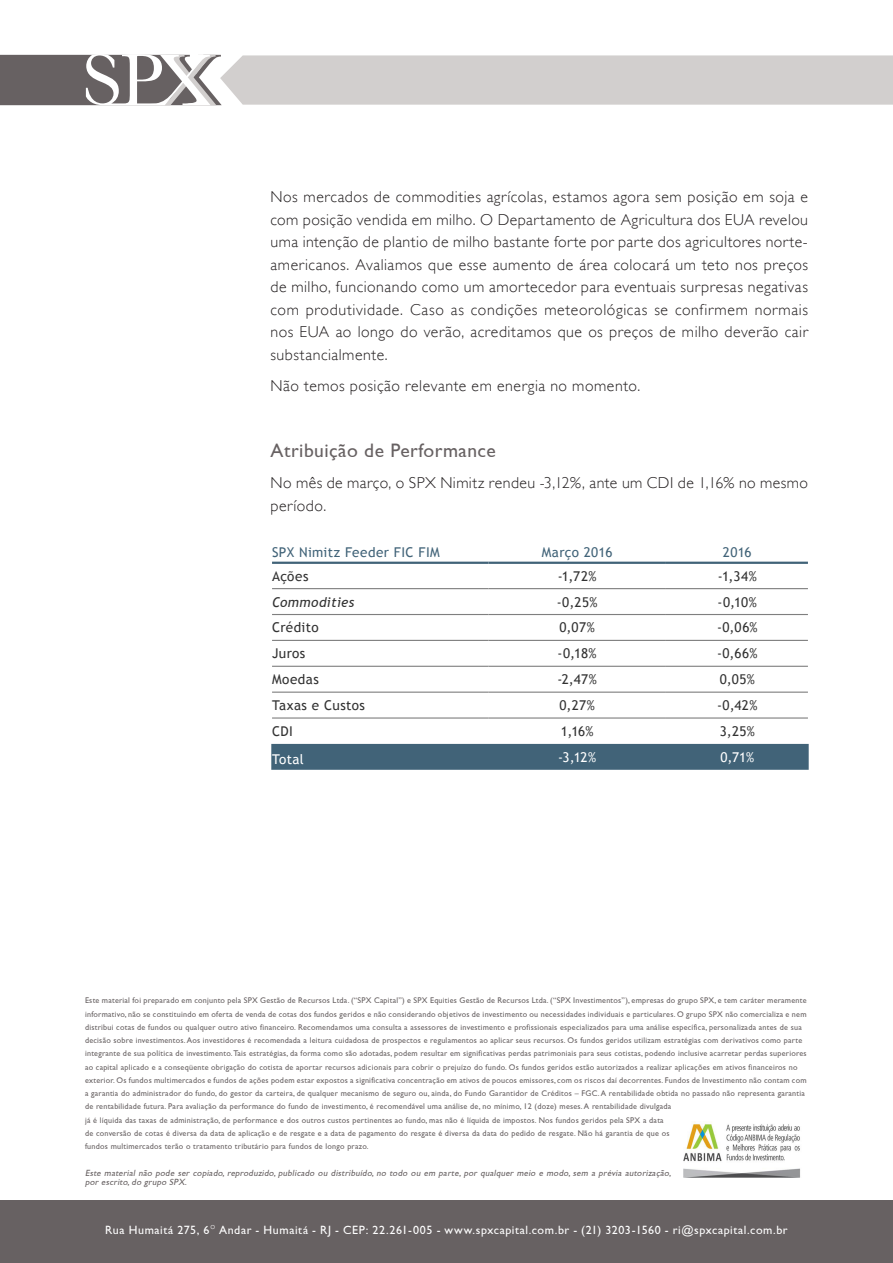
<style>
.page{position:relative;width:893px;height:1263px;background:#fff}
.page>*{position:absolute;margin:0;border:0;box-sizing:border-box;transform-origin:0 0}
.texto{font:19.5px "Gill Sans";letter-spacing:.025em;color:#676162}
.texto-2{font:300 15.75px/22.5px "Gill Sans";letter-spacing:.035em;color:#231f20;text-align:justify}
.texto-3{font:13.5px "Trebuchet MS";letter-spacing:.03em;color:#323232}
.texto-4{font:13.5px "Trebuchet MS";letter-spacing:.025em;color:#416378}
.texto-5{font:13.5px "Trebuchet MS";letter-spacing:.005em;color:#fff}
.texto-6{font:italic 13.5px "Trebuchet MS";letter-spacing:.025em;color:#323232}
.t1{font:12px "Gill Sans";letter-spacing:.05em;color:#fff}
.t2{font:italic 9px/9px "Gill Sans";color:#676162}
.t3{font:8.25px/13.2px "Gill Sans";letter-spacing:.03em;color:#676162}
</style>
<div class="page">
<div style="left:0;top:1200px;width:893px;height:63px;background:#676162"></div>
<img style="left:684px;top:1122px;width:117px;height:56px">
<svg style="left:0;top:54px;width:893px;height:51px;background:#c3c0bf"></svg>
<svg style="left:488px;top:589px;width:321px;height:155px"></svg>
<div style="left:271px;top:744px;width:538px;height:26px;background:#416378"></div>
<hr style="left:272px;top:562px;width:216px;height:2px;background:#416378">
<hr style="left:488px;top:562px;width:178px;height:2px;background:#416378">
<hr style="left:666px;top:562px;width:142px;height:2px;background:#416378">
<hr style="left:272px;top:588px;width:216px;height:1px;background:#7f7f7f">
<hr style="left:488px;top:588px;width:178px;height:1px;background:#7f7f7f">
<hr style="left:666px;top:588px;width:142px;height:1px;background:#7f7f7f">
<hr style="left:272px;top:614px;width:216px;height:1px;background:#7f7f7f">
<hr style="left:488px;top:614px;width:178px;height:1px;background:#7f7f7f">
<hr style="left:666px;top:614px;width:142px;height:1px;background:#7f7f7f">
<hr style="left:272px;top:640px;width:216px;height:1px;background:#7f7f7f">
<hr style="left:488px;top:640px;width:178px;height:1px;background:#7f7f7f">
<hr style="left:666px;top:640px;width:142px;height:1px;background:#7f7f7f">
<hr style="left:272px;top:666px;width:216px;height:1px;background:#7f7f7f">
<hr style="left:488px;top:666px;width:178px;height:1px;background:#7f7f7f">
<hr style="left:666px;top:666px;width:142px;height:1px;background:#7f7f7f">
<hr style="left:272px;top:692px;width:216px;height:1px;background:#7f7f7f">
<hr style="left:488px;top:692px;width:178px;height:1px;background:#7f7f7f">
<hr style="left:666px;top:692px;width:142px;height:1px;background:#7f7f7f">
<hr style="left:272px;top:717px;width:216px;height:2px;background:#7f7f7f">
<hr style="left:488px;top:717px;width:178px;height:2px;background:#7f7f7f">
<hr style="left:666px;top:717px;width:142px;height:2px;background:#7f7f7f">
<p class="texto-2" style="left:271px;top:186px;width:539px">Nos mercados de commodities agrícolas, estamos agora sem posição em soja e com posição vendida em milho. O Departamento de Agricultura dos EUA revelou uma intenção de plantio de milho bastante forte por parte dos agricultores norte&shy;americanos. Avaliamos que esse aumento de área colocará um teto nos preços de milho, funcionando como um amortecedor para eventuais surpresas negativas com produtividade. Caso as condições meteorológicas se confirmem normais nos EUA ao longo do verão, acreditamos que os preços de milho deverão cair substancialmente.</p>
<p class="texto-2" style="left:271px;top:374px;width:371px">Não temos posição relevante em energia no momento.</p>
<p class="texto" style="left:271px;top:439px;width:227px">Atribuição de Performance</p>
<p class="texto-2" style="left:271px;top:472px;width:539px">No mês de março, o SPX Nimitz rendeu -3,12%, ante um CDI de 1,16% no mesmo período.</p>
<p class="texto-4" style="left:272px;top:544px;width:169px">SPX Nimitz Feeder FIC FIM</p>
<p class="texto-4" style="left:542px;top:544px;width:72px">Março 2016</p>
<p class="texto-4" style="left:723px;top:544px;width:30px">2016</p>
<p class="texto-3" style="left:272px;top:568px;width:38px">Ações</p>
<p class="texto-3" style="left:558px;top:568px;width:40px">-1,72%</p>
<p class="texto-3" style="left:718px;top:568px;width:41px">-1,34%</p>
<p class="texto-6" style="left:272px;top:594px;width:84px">Commodities</p>
<p class="texto-3" style="left:557px;top:594px;width:42px">-0,25%</p>
<p class="texto-3" style="left:718px;top:594px;width:41px">-0,10%</p>
<p class="texto-3" style="left:272px;top:620px;width:48px">Crédito</p>
<p class="texto-3" style="left:559px;top:620px;width:37px">0,07%</p>
<p class="texto-3" style="left:717px;top:620px;width:42px">-0,06%</p>
<p class="texto-3" style="left:272px;top:646px;width:35px">Juros</p>
<p class="texto-3" style="left:558px;top:646px;width:41px">-0,18%</p>
<p class="texto-3" style="left:717px;top:646px;width:42px">-0,66%</p>
<p class="texto-3" style="left:272px;top:671px;width:48px">Moedas</p>
<p class="texto-3" style="left:557px;top:671px;width:41px">-2,47%</p>
<p class="texto-3" style="left:720px;top:671px;width:37px">0,05%</p>
<p class="texto-3" style="left:272px;top:697px;width:95px">Taxas e Custos</p>
<p class="texto-3" style="left:559px;top:697px;width:37px">0,27%</p>
<p class="texto-3" style="left:717px;top:697px;width:42px">-0,42%</p>
<p class="texto-3" style="left:272px;top:723px;width:22px">CDI</p>
<p class="texto-3" style="left:561px;top:723px;width:34px">1,16%</p>
<p class="texto-3" style="left:720px;top:723px;width:37px">3,25%</p>
<p class="texto-5" style="left:272px;top:751px;width:33px">Total</p>
<p class="texto-5" style="left:558px;top:749px;width:40px">-3,12%</p>
<p class="texto-5" style="left:720px;top:749px;width:35px">0,71%</p>
<p class="t3" style="left:85px;top:994px;width:723px">Este material foi preparado em conjunto pela SPX Gestão de Recursos Ltda. (“SPX Capital”) e SPX Equities Gestão de Recursos Ltda. (“SPX Investimentos”), empresas do grupo SPX, e tem caráter meramente informativo, não se constituindo em oferta de venda de cotas dos fundos geridos e não considerando objetivos de investimento ou necessidades individuais e particulares. O grupo SPX não comercializa e nem distribui cotas de fundos ou qualquer outro ativo financeiro. Recomendamos uma consulta a assessores de investimento e profissionais especializados para uma análise específica, personalizada antes de sua decisão sobre investimentos. Aos investidores é recomendada a leitura cuidadosa de prospectos e regulamentos ao aplicar seus recursos. Os fundos geridos utilizam estratégias com derivativos como parte integrante de sua política de investimento. Tais estratégias, da forma como são adotadas, podem resultar em significativas perdas patrimoniais para seus cotistas, podendo inclusive acarretar perdas superiores ao capital aplicado e a conseqüente obrigação do cotista de aportar recursos adicionais para cobrir o prejuízo do fundo. Os fundos geridos estão autorizados a realizar aplicações em ativos financeiros no exterior. Os fundos multimercados e fundos de ações podem estar expostos a significativa concentração em ativos de poucos emissores, com os riscos daí decorrentes. Fundos de Investimento não contam com a garantia do administrador do fundo, do gestor da carteira, de qualquer mecanismo de seguro ou, ainda, do Fundo Garantidor de Créditos – FGC. A rentabilidade obtida no passado não representa garantia de rentabilidade futura. Para avaliação da performance do fundo de investimento, é recomendável uma análise de, no mínimo, 12 (doze) meses. A rentabilidade divulgada<br>já é líquida das taxas de administração, de performance e dos outros custos pertinentes ao fundo, mas não é líquida de impostos. Nos fundos geridos pela SPX a data<br>de conversão de cotas é diversa da data de aplicação e de resgate e a data de pagamento do resgate é diversa da data do pedido de resgate. Não há garantia de que os<br>fundos multimercados terão o tratamento tributário para fundos de longo prazo.</p>
<p class="t2" style="left:85px;top:1168px;width:589px">Este material não pode ser copiado, reproduzido, publicado ou distribuído, no todo ou em parte, por qualquer meio e modo, sem a prévia autorização, por escrito,do grupo SPX.</p>
<h3 class="t1" style="left:105px;top:1223px;width:684px">Rua Humaitá 275, 6<sup>o</sup> Andar - Humaitá - RJ - CEP: 22.261-005 - www.spxcapital.com.br - (21) 3203-1560 - ri@spxcapital.com.br</h3>
</div>
